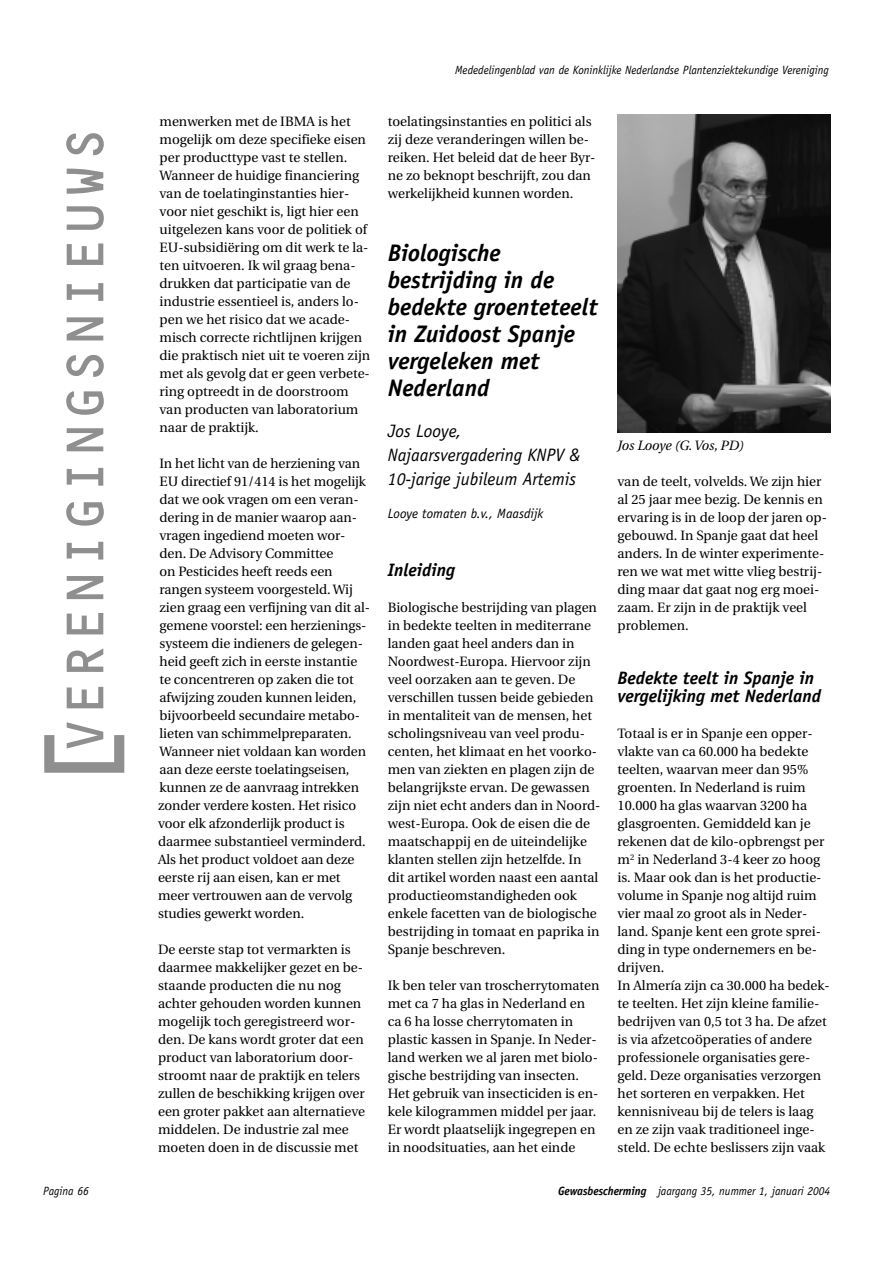
<style>
.page{position:relative;width:893px;height:1262px;background:#fff}
.page>*{position:absolute;margin:0;border:0;box-sizing:border-box;transform-origin:0 0}
.t1{font:108px "OCR C Regular";color:#8f8f8f;scale:.95 1}
.t2{font:54px "OCR C Regular";color:#8f8f8f;scale:.95 1}
.t3{font:italic 700 24px/27px "Officina Sans";color:#000}
.t4{font:italic 18px/24px "Officina Sans";color:#000}
.t5{font:italic 700 18px/18px "Officina Sans";color:#000}
.t6{font:13.5px/18px "Utopia";color:#000}
.t7{font:italic 13.5px "Officina Sans";color:#000}
.t8{font:italic 13.5px "Utopia";color:#000}
.t9{font:italic 12px "Officina Sans";color:#000;scale:.95 1}
.s1{font-weight:700}
</style>
<div class="page">
<img style="left:617px;top:115px;width:213px;height:317px">
<h2 class="t2" style="left:66px;top:754px;width:662px;rotate:-90deg">VERENIGINGSNIEUWS</h2>
<h1 class="t1" style="left:51px;top:790px;width:79px;rotate:-90deg">[</h1>
<p class="t6" style="left:159px;top:114px;width:212px">menwerken met de IBMA is het mogelijk om deze specifieke eisen per producttype vast te stellen.<br>Wanneer de huidige financiering van de toelatinginstanties hier&shy;voor niet geschikt is, ligt hier een uitgelezen kans voor de politiek of<br>EU-subsidiëring om dit werk te la&shy;ten uitvoeren. Ik wil graag bena&shy;drukken dat participatie van de industrie essentieel is, anders lo&shy;pen we het risico dat we acade&shy;misch correcte richtlijnen krijgen die praktisch niet uit te voeren zijn met als gevolg dat er geen verbete&shy;ring optreedt in de doorstroom van producten van laboratorium naar de praktijk.</p>
<p class="t6" style="left:158px;top:456px;width:213px">In het licht van de herziening van<br>EU directief 91/414 is het mogelijk dat we ook vragen om een veran&shy;dering in de manier waarop aan&shy;vragen ingediend moeten wor&shy;den. De Advisory Committee<br>on Pesticides heeft reeds een rangen systeem voorgesteld. Wij zien graag een verfijning van dit al&shy;gemene voorstel: een herzienings&shy;systeem die indieners de gelegen&shy;heid geeft zich in eerste instantie te concentreren op zaken die tot afwijzing zouden kunnen leiden, bijvoorbeeld secundaire metabo&shy;lieten van schimmelpreparaten.<br>Wanneer niet voldaan kan worden aan deze eerste toelatingseisen, kunnen ze de aanvraag intrekken zonder verdere kosten. Het risico voor elk afzonderlijk product is daarmee substantieel verminderd.<br>Als het product voldoet aan deze eerste rij aan eisen, kan er met meer vertrouwen aan de vervolg studies gewerkt worden.</p>
<p class="t6" style="left:158px;top:942px;width:209px">De eerste stap tot vermarkten is daarmee makkelijker gezet en be&shy;staande producten die nu nog achter gehouden worden kunnen mogelijk toch geregistreerd wor&shy;den. De kans wordt groter dat een product van laboratorium door&shy;stroomt naar de praktijk en telers zullen de beschikking krijgen over een groter pakket aan alternatieve middelen. De industrie zal mee moeten doen in de discussie met</p>
<p class="t9" style="left:455px;top:65px;width:394px">Mededelingenblad van de Koninklijke Nederlandse Plantenziektekundige Vereniging</p>
<p class="t6" style="left:388px;top:114px;width:209px">toelatingsinstanties en politici als zij deze veranderingen willen be&shy;reiken. Het beleid dat de heer Byr&shy;ne zo beknopt beschrijft, zou dan werkelijkheid kunnen worden.</p>
<h3 class="t3" style="left:388px;top:241px;width:211px">Biologische bestrijding in de bedekte groenteteelt in Zuidoost Spanje vergeleken met<br>Nederland</h3>
<h3 class="t4" style="left:388px;top:420px;width:194px">Jos Looye,<br>Najaarsvergadering KNPV &amp;<br>10-jarige jubileum Artemis</h3>
<p class="t7" style="left:388px;top:508px;width:157px">Looye tomaten b.v., Maasdijk</p>
<h3 class="t5" style="left:388px;top:562px;width:69px">Inleiding</h3>
<p class="t6" style="left:388px;top:600px;width:214px">Biologische bestrijding van plagen in bedekte teelten in mediterrane landen gaat heel anders dan in<br>Noordwest-Europa. Hiervoor zijn veel oorzaken aan te geven. De verschillen tussen beide gebieden in mentaliteit van de mensen, het scholingsniveau van veel produ&shy;centen, het klimaat en het voorko&shy;men van ziekten en plagen zijn de belangrijkste ervan. De gewassen zijn niet echt anders dan in Noord&shy;west-Europa. Ook de eisen die de maatschappij en de uiteindelijke klanten stellen zijn hetzelfde. In dit artikel worden naast een aantal productieomstandigheden ook enkele facetten van de biologische bestrijding in tomaat en paprika in<br>Spanje beschreven.</p>
<p class="t6" style="left:388px;top:978px;width:213px">Ik ben teler van troscherrytomaten met ca 7 ha glas in Nederland en ca 6 ha losse cherrytomaten in plastic kassen in Spanje. In Neder&shy;land werken we al jaren met biolo&shy;gische bestrijding van insecten.<br>Het gebruik van insecticiden is en&shy;kele kilogrammen middel per jaar.<br>Er wordt plaatselijk ingegrepen en in noodsituaties, aan het einde</p>
<p class="t8" style="left:617px;top:440px;width:128px">Jos Looye (G. Vos, PD)</p>
<p class="t6" style="left:617px;top:474px;width:211px">van de teelt, volvelds. We zijn hier al 25 jaar mee bezig. De kennis en ervaring is in de loop der jaren op&shy;gebouwd. In Spanje gaat dat heel anders. In de winter experimente&shy;ren we wat met witte vlieg bestrij&shy;ding maar dat gaat nog erg moei&shy;zaam. Er zijn in de praktijk veel problemen.</p>
<h3 class="t5" style="left:617px;top:670px;width:205px">Bedekte teelt in Spanje in vergelijking met Nederland</h3>
<p class="t6" style="left:617px;top:726px;width:214px">Totaal is er in Spanje een opper&shy;vlakte van ca 60.000 ha bedekte teelten, waarvan meer dan 95% groenten. In Nederland is ruim<br>10.000 ha glas waarvan 3200 ha glasgroenten. Gemiddeld kan je rekenen dat de kilo-opbrengst per m<sup>2</sup> in Nederland 3-4 keer zo hoog is. Maar ook dan is het productie&shy;volume in Spanje nog altijd ruim vier maal zo groot als in Neder&shy;land. Spanje kent een grote sprei&shy;ding in type ondernemers en be&shy;drijven.<br>In Almería zijn ca 30.000 ha bedek&shy;te teelten. Het zijn kleine familie&shy;bedrijven van 0,5 tot 3 ha. De afzet is via afzetcoöperaties of andere professionele organisaties gere&shy;geld. Deze organisaties verzorgen het sorteren en verpakken. Het kennisniveau bij de telers is laag en ze zijn vaak traditioneel inge&shy;steld. De echte beslissers zijn vaak</p>
<p class="t9" style="left:43px;top:1186px;width:49px">Pagina 66</p>
<p class="t9" style="left:558px;top:1186px;width:288px"><span class="s1">Gewasbescherming</span> jaargang 35, nummer 1, januari 2004</p>
</div>
